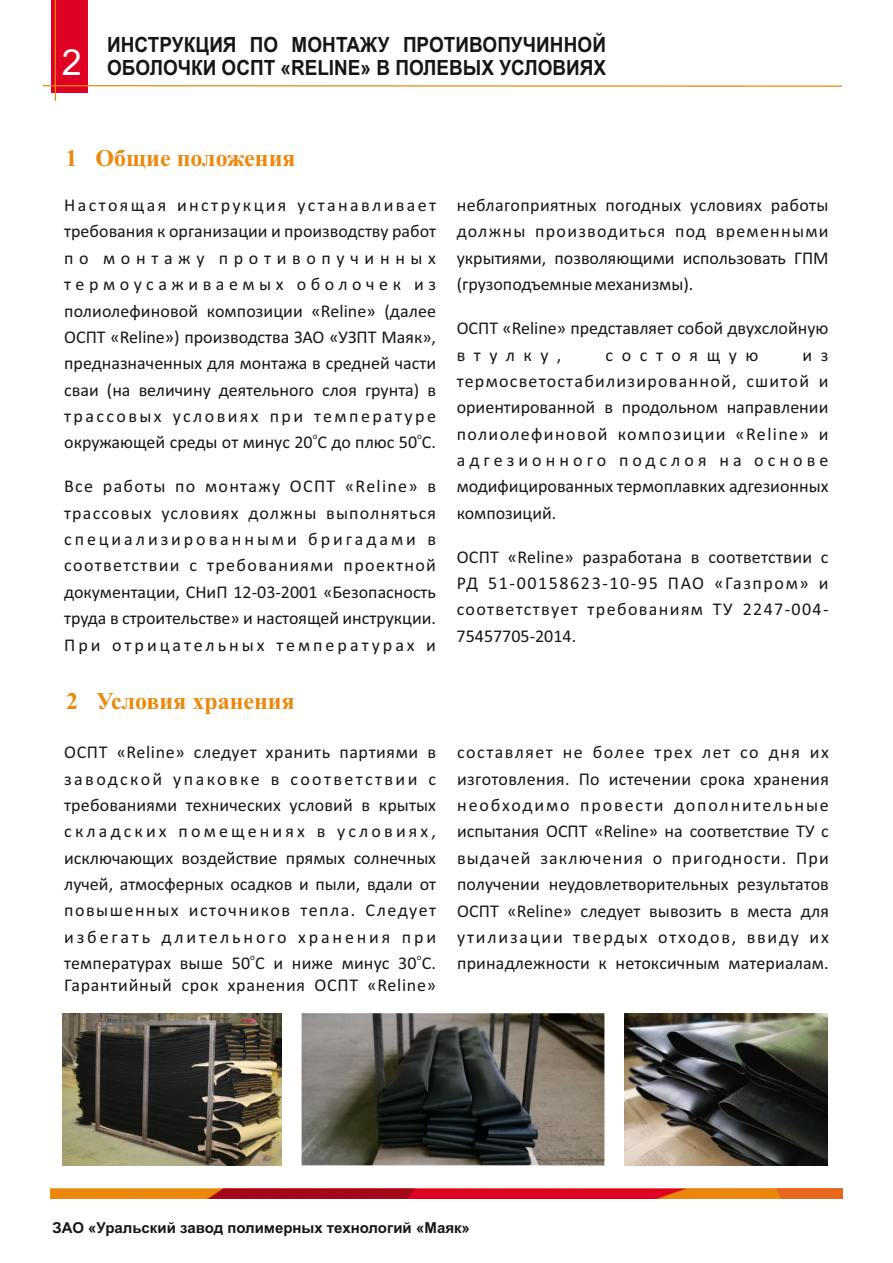
<style>
.page{position:relative;width:893px;height:1263px;background:#fff}
.page>*{position:absolute;margin:0;border:0;box-sizing:border-box;transform-origin:0 0}
.t1{font:700 24px "Times New Roman";color:#eb890c}
.t2{font:700 21px/23.4px "Arial";color:#151616;text-align:right;scale:.9 1}
.t3{font:18px/26.4px "Calibri";letter-spacing:.01em;color:#151616;text-align:justify}
.t4{font:18px/21.9px "Calibri";letter-spacing:.04em;color:#151616}
.t5{font:18px "Calibri";letter-spacing:.48em;color:#151616}
.t6{font:700 15px "Arial";color:#151616}
.t7{font:9px "Calibri";color:#151616}
.s1{font-weight:400;font-size:36px;color:#fff}
</style>
<div class="page">
<img style="left:51px;top:1189px;width:791px;height:10px">
<div style="left:51px;top:0;width:36px;height:92px;background:#e00024"></div>
<hr style="left:43px;top:85px;width:799px;height:2px;background:#eb890c">
<hr style="left:55px;top:0;width:1px;height:101px;background:#eb890c">
<img style="left:63px;top:1013px;width:218px;height:152px">
<img style="left:625px;top:1013px;width:203px;height:152px">
<img style="left:302px;top:1013px;width:302px;height:152px">
<p class="t2" style="left:62px;top:35px;width:606px">ИНСТРУКЦИЯ ПО МОНТАЖУ ПРОТИВОПУЧИННОЙ<br><span class="s1">2</span> ОБОЛОЧКИ ОСПТ «RELINE» В ПОЛЕВЫХ УСЛОВИЯХ</p>
<h1 class="t1" style="left:65px;top:150px;width:232px">1 Общие положения</h1>
<p class="t3" style="left:64px;top:193px;width:373px">Настоящая инструкция устанавливает требования к организации и производству работ по монтажу противопучинных термоусаживаемых оболочек из полиолефиновой композиции «Reline» (далее ОСПТ «Reline») производства ЗАО «УЗПТ Маяк», предназначенных для монтажа в средней части сваи (на величину деятельного слоя грунта) в трассовых условиях при температуре</p>
<p class="t7" style="left:313px;top:433px;width:6px">о</p>
<p class="t7" style="left:417px;top:433px;width:6px">о</p>
<p class="t3" style="left:64px;top:431px;width:373px">окружающей среды от минус 20 С до плюс 50 С.</p>
<p class="t3" style="left:64px;top:475px;width:373px">Все работы по монтажу ОСПТ «Reline» в трассовых условиях должны выполняться специализированными бригадами в соответствии с требованиями проектной документации, СНиП 12-03-2001 «Безопасность труда в строительстве» и настоящей инструкции.<br>При отрицательных температурах и</p>
<h1 class="t1" style="left:66px;top:693px;width:230px">2 Условия хранения</h1>
<p class="t3" style="left:64px;top:740px;width:373px">ОСПТ «Reline» следует хранить партиями в заводской упаковке в соответствии с требованиями технических условий в крытых складских помещениях в условиях, исключающих воздействие прямых солнечных лучей, атмосферных осадков и пыли, вдали от повышенных источников тепла. Следует избегать длительного хранения при</p>
<p class="t7" style="left:250px;top:953px;width:6px">о</p>
<p class="t7" style="left:417px;top:953px;width:6px">о</p>
<p class="t4" style="left:64px;top:954px;width:373px">температурах выше 50 С и ниже минус 30 С.<br>Гарантийный срок хранения ОСПТ «Reline»</p>
<p class="t3" style="left:457px;top:193px;width:373px">неблагоприятных погодных условиях работы должны производиться под временными укрытиями, позволяющими использовать ГПМ (грузоподъемные механизмы).</p>
<p class="t3" style="left:457px;top:316px;width:373px">ОСПТ «Reline» представляет собой двухслойную втулку,</p>
<p class="t3" style="left:457px;top:343px;width:373px;text-indent:346px">и з термосветостабилизированной, сшитой и ориентированной в продольном направлении полиолефиновой композиции «Reline» и адгезионного подслоя на основе модифицированных термоплавких адгезионных композиций.</p>
<p class="t3" style="left:457px;top:545px;width:373px">ОСПТ «Reline» разработана в соответствии с РД 51-00158623-10-95 ПАО «Газпром» и соответствует требованиям ТУ 2247-004- 75457705-2014.</p>
<p class="t5" style="left:605px;top:347px;width:154px">состоящую</p>
<p class="t3" style="left:457px;top:741px;width:373px">составляет не более трех лет со дня их изготовления. По истечении срока хранения необходимо провести дополнительные испытания ОСПТ «Reline» на соответствие ТУ с выдачей заключения о пригодности. При получении неудовлетворительных результатов ОСПТ «Reline» следует вывозить в места для утилизации твердых отходов, ввиду их принадлежности к нетоксичным материалам.</p>
<p class="t6" style="left:52px;top:1222px;width:419px">ЗАО «Уральский завод полимерных технологий «Маяк»</p>
</div>
